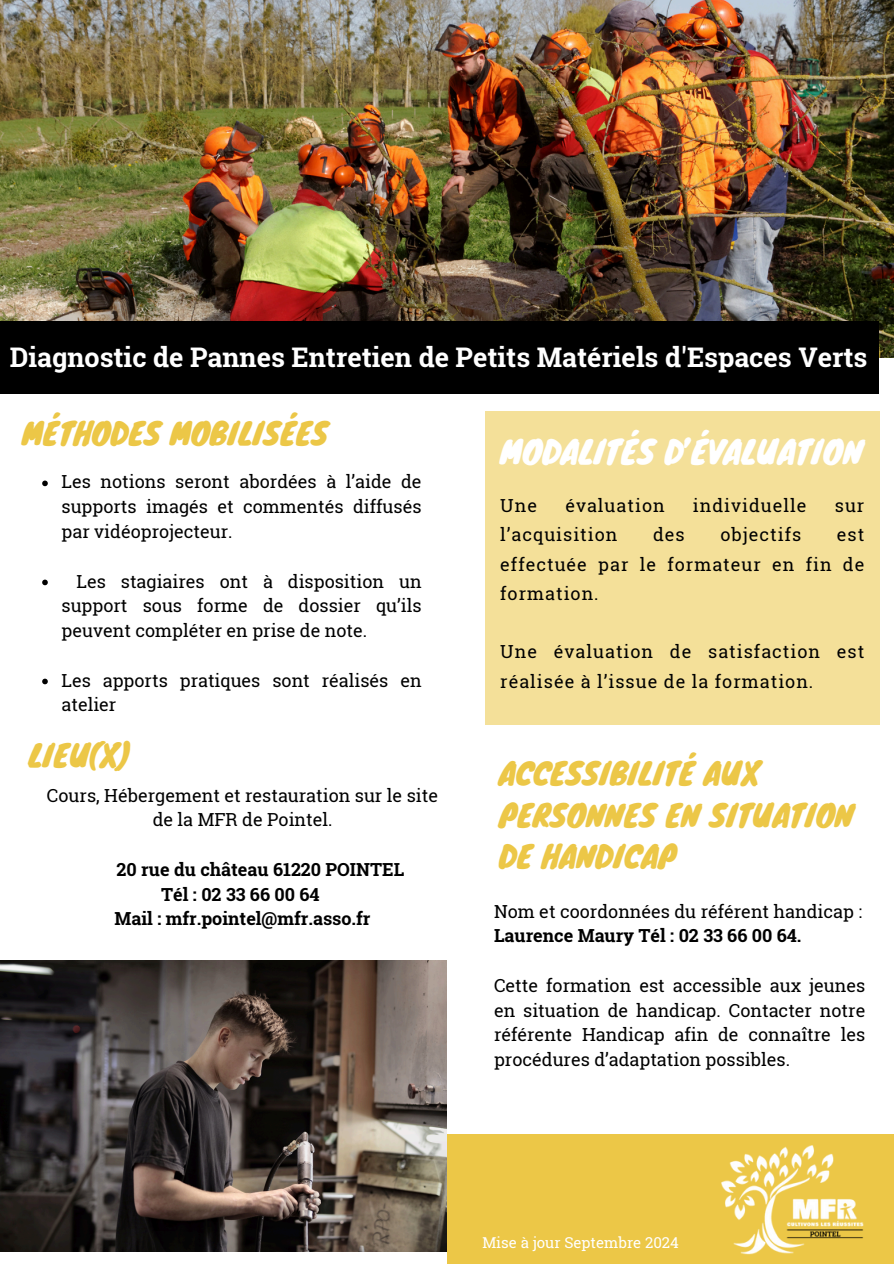
<style>
.page{position:relative;width:894px;height:1264px;background:#fff}
.page>*{position:absolute;margin:0;border:0;box-sizing:border-box;transform-origin:0 0}
.t1{font:31.5px "Knewave";color:#fff}
.t2{font:30px/41.7px "Knewave";color:#ecc747}
.t3{font:700 27px "Roboto Slab";color:#fff}
.t4{font:18px/24.8px "Roboto Slab";color:#000;text-align:justify}
.t5{font:18px/29.2px "Roboto Slab";letter-spacing:.055em;color:#000}
.t6{font:700 18px "Roboto Slab";color:#000}
.t7{font:15px "Roboto Slab";color:#fff}
.s1{font-weight:700}
</style>
<div class="page">
<div style="left:446px;top:1133px;width:447px;height:130px;background:#ecc747"></div>
<div style="left:485px;top:411px;width:394px;height:314px;background:#f4e099"></div>
<img style="left:0;top:0;width:893px;height:358px">
<div style="left:0;top:322px;width:878px;height:72px;background:#000"></div>
<img style="left:721px;top:1145px;width:143px;height:110px">
<svg style="left:42px;top:480px;width:6px;height:6px"></svg>
<svg style="left:42px;top:579px;width:6px;height:6px"></svg>
<svg style="left:42px;top:678px;width:6px;height:6px"></svg>
<img style="left:0;top:960px;width:447px;height:291px">
<h1 class="t3" style="left:10px;top:339px;width:858px">Diagnostic de Pannes Entretien de Petits Matériels d'Espaces Verts</h1>
<p class="t2" style="left:22px;top:411px;width:307px">MÉTHODES MOBILISÉES</p>
<p class="t4" style="left:61px;top:469px;width:361px">Les notions seront abordées à l’aide de supports imagés et commentés diffusés par vidéoprojecteur.</p>
<p class="t4" style="left:61px;top:568px;width:361px;text-indent:15px">Les stagiaires ont à disposi-tion un support sous forme de dossier qu’ils peuvent compléter en prise de note.</p>
<h1 class="t4" style="left:61px;top:667px;width:361px">Les apports pratiques sont réalisés en atelier</h1>
<p class="t2" style="left:28px;top:733px;width:104px">LIEU(X)</p>
<h4 class="t4" style="left:47px;top:782px;width:392px;text-align:center">Cours, Hébergement et restauration sur le site de la MFR de Pointel.</h4>
<p class="t6" style="left:117px;top:857px;width:289px">20 rue du château 61220 POINTEL</p>
<p class="t6" style="left:161px;top:881px;width:160px">Tél : 02 33 66 00 64</p>
<p class="t6" style="left:115px;top:906px;width:257px">Mail : mfr.pointel@mfr.asso.fr</p>
<h4 class="t1" style="left:500px;top:426px;width:364px">MODALITÉS D’ÉVALUATION</h4>
<h4 class="t4" style="left:500px;top:492px;width:38px">Une</h4>
<h4 class="t5" style="left:565px;top:490px;width:101px">évaluation</h4>
<h4 class="t5" style="left:692px;top:490px;width:115px">individuelle</h4>
<h4 class="t4" style="left:834px;top:492px;width:31px">sur</h4>
<h4 class="t5" style="left:500px;top:519px;width:119px">l’acquisition</h4>
<h4 class="t4" style="left:653px;top:522px;width:33px">des</h4>
<h4 class="t5" style="left:720px;top:519px;width:82px">objectifs</h4>
<h4 class="t4" style="left:500px;top:519px;width:365px;line-height:29.2px;text-indent:336px">est effectuée par le formateur en fin de formation.</h4>
<h1 class="t5" style="left:500px;top:636px;width:365px">Une évaluation de satisfaction est réalisée à l’issue de la formation.</h1>
<h4 class="t2" style="left:498px;top:751px;width:356px">ACCESSIBILITÉ AUX<br>PERSONNES EN SITUATION<br>DE HANDICAP</h4>
<h3 class="t4" style="left:494px;top:898px;width:369px">Nom et coordonnées du référent handicap :<br><span class="s1">Laurence Maury Tél : 02 33 66 00 64.</span></h3>
<p class="t4" style="left:494px;top:972px;width:373px">Cette formation est accessible aux jeunes en situation de handicap. Contacter notre référente Handicap afin de connaître les procédures d’adaptation possibles.</p>
<p class="t7" style="left:482px;top:1232px;width:198px">Mise à jour Septembre 2024</p>
</div>
